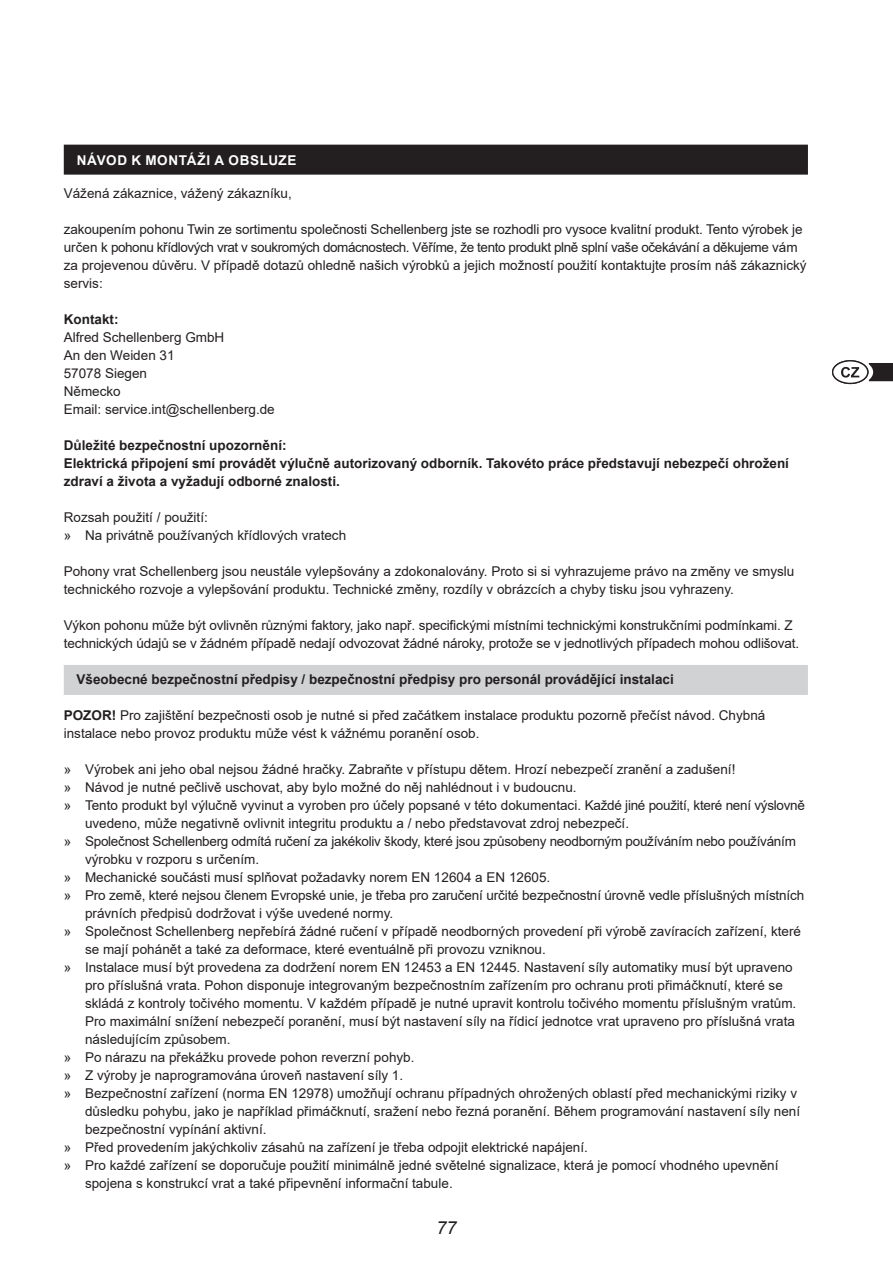
<style>
.page{position:relative;width:893px;height:1263px;background:#fff}
.page>*{position:absolute;margin:0;border:0;box-sizing:border-box;transform-origin:0 0}
.t1{font:italic 18px "Arial";color:#231f20}
.t2{font:13.5px/18px "Arial";color:#231f20}
.t3{font:700 13.5px/18px "Arial";color:#231f20}
.t4{font:13.5px "Arial";letter-spacing:-.02em;color:#231f20}
.t5{font:700 13.5px "Arial";letter-spacing:.05em;color:#fff}
.s1{font-weight:700}
</style>
<div class="page">
<div style="left:64px;top:665px;width:744px;height:30px;background:#d1d2d4"></div>
<svg style="left:869px;top:363px;width:24px;height:18px"></svg>
<svg style="left:832px;top:360px;width:36px;height:24px"></svg>
<svg style="left:841px;top:367px;width:19px;height:11px"></svg>
<div style="left:64px;top:145px;width:744px;height:30px;background:#231f20"></div>
<p class="t5" style="left:77px;top:150px;width:221px">NÁVOD K MONTÁŽI A OBSLUZE</p>
<p class="t2" style="left:64px;top:184px;width:230px">Vážená zákaznice, vážený zákazníku,</p>
<p class="t2" style="left:64px;top:220px;width:744px">zakoupením pohonu Twin ze sortimentu společnosti Schellenberg jste se rozhodli pro vysoce kvalitní produkt. Tento výrobek je určen k pohonu křídlových vrat v soukromých domácnostech. Věříme, že tento produkt plně splní vaše očekávání a děkujeme vám za projevenou důvěru. V případě dotazů ohledně našich výrobků a jejich možností použití kontaktujte prosím náš zákaznický servis:</p>
<p class="t3" style="left:64px;top:310px;width:56px">Kontakt:</p>
<p class="t2" style="left:64px;top:328px;width:213px">Alfred Schellenberg GmbH<br>An den Weiden 31<br>57078 Siegen<br>Německo<br>Email: service.int@schellenberg.de</p>
<p class="t3" style="left:64px;top:436px;width:727px">Důležité bezpečnostní upozornění:<br>Elektrická připojení smí provádět výlučně autorizovaný odborník. Takovéto práce představují nebezpečí ohrožení zdraví a života a vyžadují odborné znalosti.</p>
<p class="t2" style="left:64px;top:508px;width:284px">Rozsah použití / použití:<br>» Na privátně používaných křídlových vratech</p>
<p class="t2" style="left:64px;top:562px;width:732px">Pohony vrat Schellenberg jsou neustále vylepšovány a zdokonalovány. Proto si si vyhrazujeme právo na změny ve smyslu technického rozvoje a vylepšování produktu. Technické změny, rozdíly v obrázcích a chyby tisku jsou vyhrazeny.</p>
<p class="t2" style="left:64px;top:616px;width:737px">Výkon pohonu může být ovlivněn různými faktory, jako např. specifickými místními technickými konstrukčními podmínkami. Z technických údajů se v žádném případě nedají odvozovat žádné nároky, protože se v jednotlivých případech mohou odlišovat.</p>
<p class="t3" style="left:77px;top:670px;width:599px">Všeobecné bezpečnostní předpisy / bezpečnostní předpisy pro personál provádějící instalaci</p>
<p class="t2" style="left:64px;top:706px;width:703px"><span class="s1">POZOR!</span> Pro zajištění bezpečnosti osob je nutné si před začátkem instalace produktu pozorně přečíst návod. Chybná instalace nebo provoz produktu může vést k vážnému poranění osob.</p>
<p class="t2" style="left:64px;top:760px;width:673px">» Výrobek ani jeho obal nejsou žádné hračky. Zabraňte v přístupu dětem. Hrozí nebezpečí zranění a zadušení!</p>
<p class="t2" style="left:64px;top:778px;width:514px">» Návod je nutné pečlivě uschovat, aby bylo možné do něj nahlédnout i v budoucnu.</p>
<p class="t2" style="left:64px;top:796px;width:743px">» Tento produkt byl výlučně vyvinut a vyroben pro účely popsané v této dokumentaci. Každé jiné použití, které není výslovně</p>
<p class="t2" style="left:85px;top:814px;width:546px">uvedeno, může negativně ovlivnit integritu produktu a / nebo představovat zdroj nebezpečí.</p>
<p class="t4" style="left:64px;top:832px;width:734px">» Společnost Schellenberg odmítá ručení za jakékoliv škody, které jsou způsobeny neodborným používáním nebo používáním</p>
<p class="t2" style="left:85px;top:850px;width:176px">výrobku v rozporu s určením.</p>
<p class="t2" style="left:64px;top:868px;width:488px">» Mechanické součásti musí splňovat požadavky norem EN 12604 a EN 12605.</p>
<p class="t2" style="left:64px;top:886px;width:742px">» Pro země, které nejsou členem Evropské unie, je třeba pro zaručení určité bezpečnostní úrovně vedle příslušných místních</p>
<p class="t2" style="left:85px;top:904px;width:310px">právních předpisů dodržovat i výše uvedené normy.</p>
<p class="t2" style="left:64px;top:922px;width:739px">» Společnost Schellenberg nepřebírá žádné ručení v případě neodborných provedení při výrobě zavíracích zařízení, které</p>
<p class="t2" style="left:85px;top:940px;width:462px">se mají pohánět a také za deformace, které eventuálně při provozu vzniknou.</p>
<p class="t2" style="left:64px;top:958px;width:730px">» Instalace musí být provedena za dodržení norem EN 12453 a EN 12445. Nastavení síly automatiky musí být upraveno</p>
<p class="t2" style="left:85px;top:976px;width:699px">pro příslušná vrata. Pohon disponuje integrovaným bezpečnostním zařízením pro ochranu proti přimáčknutí, které se</p>
<p class="t2" style="left:85px;top:994px;width:713px">skládá z kontroly točivého momentu. V každém případě je nutné upravit kontrolu točivého momentu příslušným vratům.</p>
<p class="t2" style="left:85px;top:1012px;width:711px">Pro maximální snížení nebezpečí poranění, musí být nastavení síly na řídicí jednotce vrat upraveno pro příslušná vrata</p>
<p class="t2" style="left:85px;top:1030px;width:147px">následujícím způsobem.</p>
<p class="t2" style="left:64px;top:1048px;width:352px">» Po nárazu na překážku provede pohon reverzní pohyb.</p>
<p class="t2" style="left:64px;top:1066px;width:341px">» Z výroby je naprogramována úroveň nastavení síly 1.</p>
<p class="t2" style="left:64px;top:1084px;width:735px">» Bezpečnostní zařízení (norma EN 12978) umožňují ochranu případných ohrožených oblastí před mechanickými riziky v</p>
<p class="t2" style="left:85px;top:1102px;width:717px">důsledku pohybu, jako je například přimáčknutí, sražení nebo řezná poranění. Během programování nastavení síly není</p>
<p class="t2" style="left:85px;top:1120px;width:183px">bezpečnostní vypínání aktivní.</p>
<p class="t2" style="left:64px;top:1138px;width:526px">» Před provedením jakýchkoliv zásahů na zařízení je třeba odpojit elektrické napájení.</p>
<p class="t2" style="left:64px;top:1156px;width:716px">» Pro každé zařízení se doporučuje použití minimálně jedné světelné signalizace, která je pomocí vhodného upevnění</p>
<p class="t2" style="left:85px;top:1174px;width:369px">spojena s konstrukcí vrat a také připevnění informační tabule.</p>
<h1 class="t1" style="left:436px;top:1215px;width:22px">77</h1>
</div>
